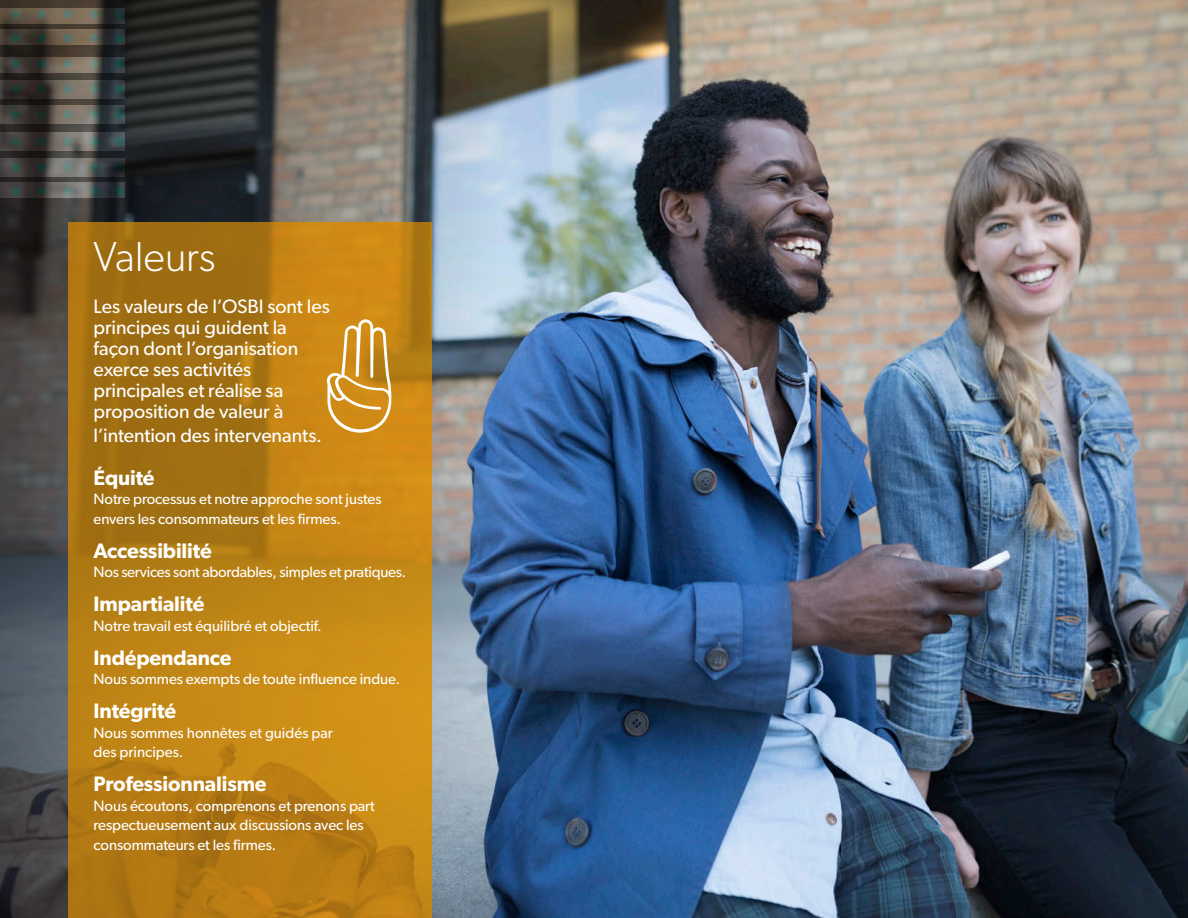
<style>
.page{position:relative;width:1188px;height:918px;background:#fff}
.page>*{position:absolute;margin:0;border:0;box-sizing:border-box;transform-origin:0 0}
.Header__H2{font:300 42px "Gibson";color:#fff}
.In-table_Subhead__H4{font:600 21px "Gibson";letter-spacing:-.005em;color:#fff}
.Intro_Copy__H3{font:19.5px/21px "Gibson";letter-spacing:-.005em;color:#fff}
.In-table_Subhead__H4-2{font:15px/19.5px "Gibson";letter-spacing:-.005em;color:#fff}
</style>
<div class="page">
<img style="left:497px;top:0;width:691px;height:918px">
<img style="left:0;top:0;width:497px;height:918px">
<svg style="left:68px;top:222px;width:364px;height:696px;background:#b97e14"></svg>
<svg style="left:327px;top:319px;width:64px;height:114px;background:#d6a145"></svg>
<svg style="left:0;top:187px;width:105px;height:9px"></svg>
<svg style="left:0;top:163px;width:105px;height:9px"></svg>
<svg style="left:0;top:137px;width:105px;height:9px"></svg>
<svg style="left:0;top:110px;width:105px;height:9px"></svg>
<svg style="left:0;top:85px;width:105px;height:9px"></svg>
<svg style="left:0;top:59px;width:105px;height:9px"></svg>
<svg style="left:0;top:34px;width:105px;height:9px"></svg>
<svg style="left:0;top:10px;width:105px;height:9px"></svg>
<p class="Header__H2" style="left:94px;top:231px;width:123px">Valeurs</p>
<p class="Intro_Copy__H3" style="left:94px;top:296px;width:238px">Les valeurs de l’OSBI sont les principes qui guident la façon dont l’organisation exerce ses activités principales et réalise sa proposition de valeur à</p>
<p class="Intro_Copy__H3" style="left:94px;top:425px;width:230px">l’intention des intervenants.</p>
<p class="In-table_Subhead__H4" style="left:94px;top:465px;width:63px">Équité</p>
<p class="In-table_Subhead__H4-2" style="left:94px;top:489px;width:290px">Notre processus et notre approche sont justes envers les consommateurs et les firmes.</p>
<p class="In-table_Subhead__H4" style="left:94px;top:538px;width:120px">Accessibilité</p>
<p class="In-table_Subhead__H4-2" style="left:94px;top:562px;width:314px">Nos services sont abordables, simples et pratiques.</p>
<p class="In-table_Subhead__H4" style="left:94px;top:592px;width:112px">Impartialité</p>
<p class="In-table_Subhead__H4-2" style="left:94px;top:616px;width:230px">Notre travail est équilibré et objectif.</p>
<p class="In-table_Subhead__H4" style="left:94px;top:645px;width:140px">Indépendance</p>
<p class="In-table_Subhead__H4-2" style="left:94px;top:669px;width:308px">Nous sommes exempts de toute influence indue.</p>
<p class="In-table_Subhead__H4" style="left:94px;top:699px;width:84px">Intégrité</p>
<p class="In-table_Subhead__H4-2" style="left:94px;top:723px;width:241px">Nous sommes honnêtes et guidés par des principes.</p>
<p class="In-table_Subhead__H4" style="left:94px;top:772px;width:175px">Professionnalisme</p>
<p class="In-table_Subhead__H4-2" style="left:94px;top:796px;width:283px">Nous écoutons, comprenons et prenons part respectueusement aux discussions avec les consommateurs et les firmes.</p>
</div>
